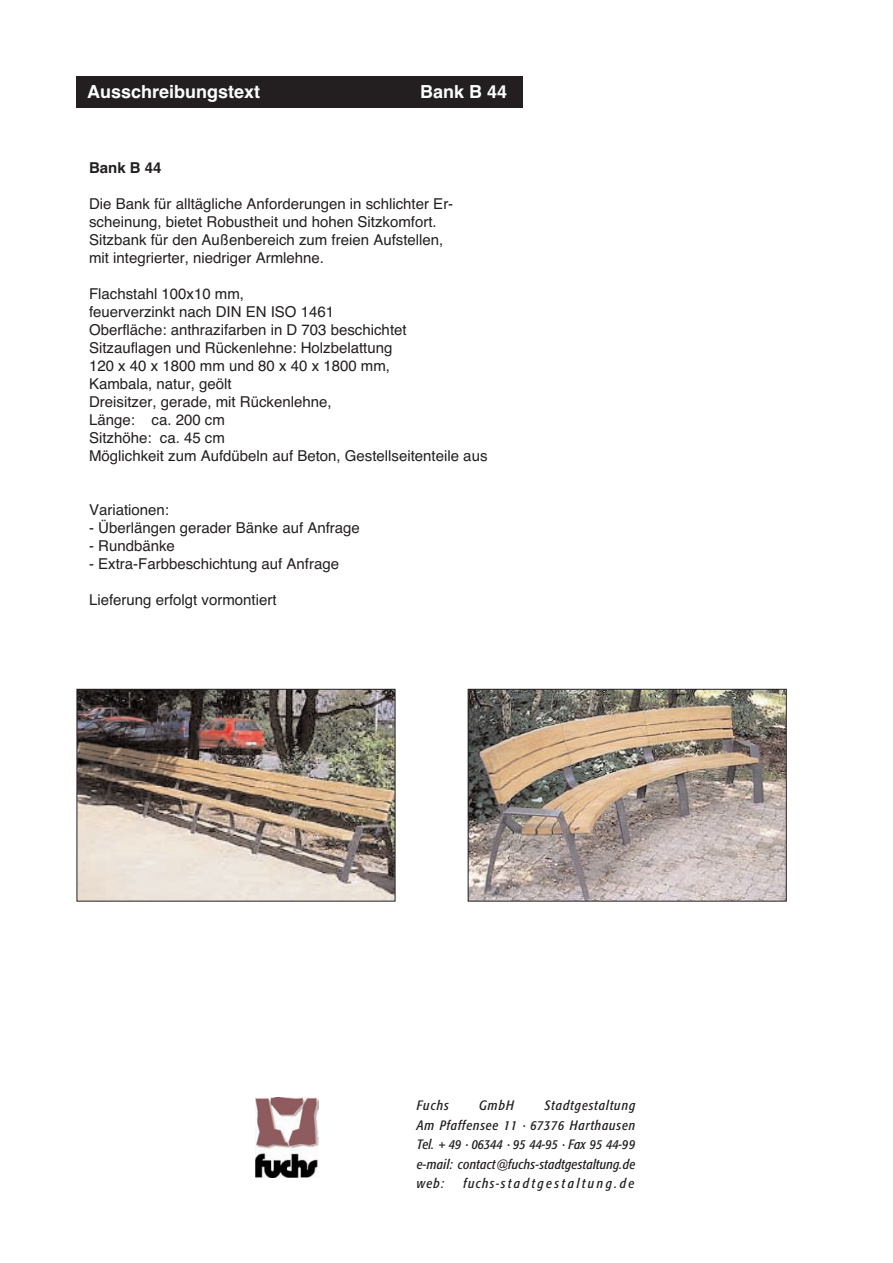
<style>
.page{position:relative;width:893px;height:1263px;background:#fff}
.page>*{position:absolute;margin:0;border:0;box-sizing:border-box;transform-origin:0 0}
.t1{font:700 18px "Helvetica";color:#fff}
.t2{font:15px/18px "Helvetica";color:#231f20}
.t3{font:700 15px "Helvetica";color:#231f20}
.t4{font:italic 13.5px/19.5px "Formata Condensed BQ";letter-spacing:.02em;color:#231f20;text-align:justify}
.t5{font:italic 13.5px "Formata Condensed BQ";letter-spacing:.185em;color:#231f20}
</style>
<div class="page">
<div style="left:77px;top:77px;width:446px;height:31px;background:#231f20"></div>
<img style="left:79px;top:691px;width:314px;height:208px">
<div style="left:77px;top:689px;width:318px;height:212px;border:1px solid #231f20"></div>
<img style="left:470px;top:691px;width:315px;height:208px">
<div style="left:468px;top:689px;width:319px;height:212px;border:1px solid #231f20"></div>
<svg style="left:255px;top:1098px;width:64px;height:80px"></svg>
<img style="left:255px;top:1097px;width:63px;height:80px">
<p class="t1" style="left:87px;top:81px;width:175px">Ausschreibungstext</p>
<p class="t1" style="left:420px;top:81px;width:89px">Bank B 44</p>
<p class="t3" style="left:89px;top:159px;width:74px">Bank B 44</p>
<p class="t2" style="left:89px;top:195px;width:366px">Die Bank für alltägliche Anforderungen in schlichter Er&shy;scheinung, bietet Robustheit und hohen Sitzkomfort.<br>Sitzbank für den Außenbereich zum freien Aufstellen, mit integrierter, niedriger Armlehne.</p>
<p class="t2" style="left:89px;top:285px;width:400px">Flachstahl 100x10 mm,<br>feuerverzinkt nach DIN EN ISO 1461<br>Oberfläche: anthrazifarben in D 703 beschichtet Sitzauflagen und Rückenlehne: Holzbelattung<br>120 x 40 x 1800 mm und 80 x 40 x 1800 mm,<br>Kambala, natur, geölt<br>Dreisitzer, gerade, mit Rückenlehne,<br>Länge: ca. 200 cm<br>Sitzhöhe: ca. 45 cm<br>Möglichkeit zum Aufdübeln auf Beton, Gestellseitenteile aus</p>
<p class="t2" style="left:89px;top:501px;width:82px">Variationen:</p>
<p class="t2" style="left:89px;top:519px;width:272px">- Überlängen gerader Bänke auf Anfrage</p>
<p class="t2" style="left:89px;top:537px;width:87px">- Rundbänke</p>
<p class="t2" style="left:89px;top:555px;width:252px">- Extra-Farbbeschichtung auf Anfrage</p>
<p class="t2" style="left:89px;top:591px;width:189px">Lieferung erfolgt vormontiert</p>
<p class="t4" style="left:417px;top:1096px;width:220px;text-indent:128px">Stadtgestaltung Am Pfaffensee 11 · 67376 Harthausen Tel. + 49 · 06344 · 95 44-95 · Fax 95 44-99 e-mail: contact@fuchs-stadtgestaltung.de web:</p>
<p class="t4" style="left:417px;top:1096px;width:34px">Fuchs</p>
<p class="t4" style="left:479px;top:1096px;width:36px">GmbH</p>
<p class="t5" style="left:463px;top:1176px;width:172px">fuchs-stadtgestaltung.de</p>
</div>
